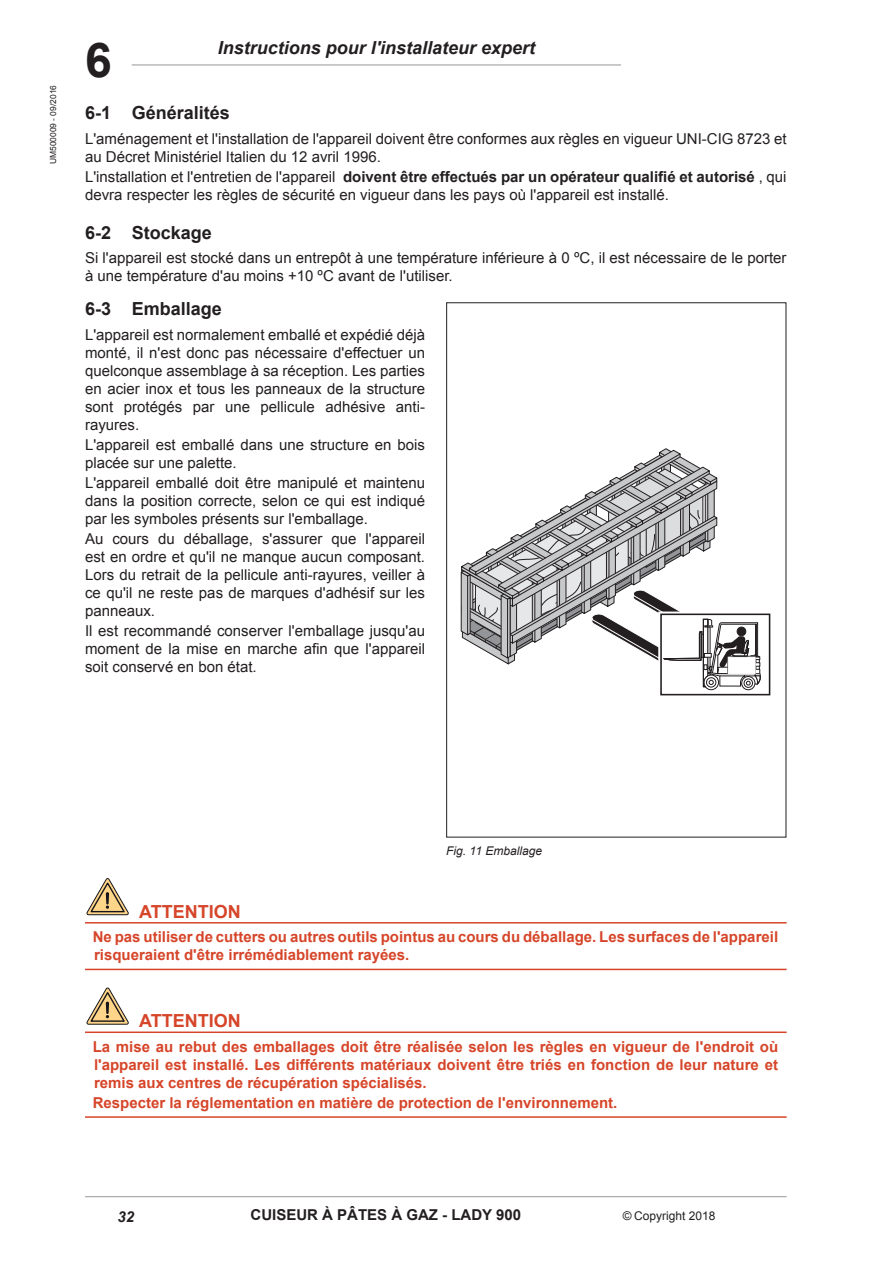
<style>
.page{position:relative;width:893px;height:1263px;background:#fff}
.page>*{position:absolute;margin:0;border:0;box-sizing:border-box;transform-origin:0 0}
.t1{font:700 48px "Arial";color:#231f20}
.t2{font:700 18px "Arial";color:#231f20}
.t3{font:italic 700 18px "Arial";color:#231f20}
.Simbologia{font:700 18px "Arial";color:#d64529}
.Testo{font:15px/18px "Arial";color:#231f20}
.Testo-2{font:700 15px/18px "Arial";color:#d64529;text-align:justify}
.Ultimo{font:700 15px/18px "Arial";color:#d64529}
.t4{font:700 15px "Arial";color:#231f20}
.t5{font:italic 700 15px "Arial";color:#231f20}
.Didascalia{font:italic 12px "Arial";color:#231f20}
.t6{font:12px "Arial";color:#231f20}
.t7{font:8.4px "Arial";color:#231f20}
.s1{font-weight:700}
</style>
<div class="page">
<hr style="left:132px;top:65px;width:489px;height:1px;background:#9a9898">
<hr style="left:85px;top:1196px;width:702px;height:1px;background:#9a9898">
<hr style="left:85px;top:922px;width:702px;height:1px;background:#d64529">
<hr style="left:85px;top:969px;width:702px;height:1px;background:#d64529">
<hr style="left:85px;top:1031px;width:702px;height:2px;background:#d64529">
<hr style="left:85px;top:1116px;width:702px;height:2px;background:#d64529">
<svg style="left:660px;top:613px;width:111px;height:83px"></svg>
<div style="left:660px;top:613px;width:110px;height:82px;background:#fff;border:2px solid #231f20"></div>
<svg style="left:461px;top:448px;width:300px;height:242px"></svg>
<svg style="left:86px;top:878px;width:43px;height:37px"></svg>
<svg style="left:86px;top:987px;width:43px;height:38px"></svg>
<p class="t7" style="left:48px;top:164px;width:81px;rotate:-90deg">UM500009 - 09/2016</p>
<p class="t3" style="left:218px;top:36px;width:319px">Instructions pour l'installateur expert</p>
<h1 class="t1" style="left:85px;top:28px;width:28px">6</h1>
<p class="t2" style="left:85px;top:101px;width:146px">6-1 Généralités</p>
<p class="Testo" style="left:85px;top:130px;width:703px">L'aménagement et l'installation de l'appareil doivent être conformes aux règles en vigueur UNI-CIG 8723 et au Décret Ministériel Italien du 12 avril 1996.</p>
<p class="Testo" style="left:85px;top:168px;width:703px">L'installation et l'entretien de l'appareil <span class="s1">doivent être effectués par un opérateur qualifié et autorisé</span> , qui devra respecter les règles de sécurité en vigueur dans les pays où l'appareil est installé.</p>
<p class="t2" style="left:85px;top:220px;width:128px">6-2 Stockage</p>
<p class="Testo" style="left:85px;top:249px;width:703px">Si l'appareil est stocké dans un entrepôt à une température inférieure à 0 ºC, il est nécessaire de le porter à une température d'au moins +10 ºC avant de l'utiliser.</p>
<p class="t2" style="left:85px;top:297px;width:138px">6-3 Emballage</p>
<p class="Testo" style="left:85px;top:326px;width:342px;text-align:justify">L'appareil est normalement emballé et expédié déjà monté, il n'est donc pas nécessaire d'effectuer un quelconque assemblage à sa réception. Les parties en acier inox et tous les panneaux de la structure sont protégés par une pellicule adhésive anti&shy;rayures.</p>
<p class="Testo" style="left:85px;top:436px;width:342px">L'appareil est emballé dans une structure en bois placée sur une palette.</p>
<p class="Testo" style="left:85px;top:474px;width:342px;text-align:justify">L'appareil emballé doit être manipulé et maintenu dans la position correcte, selon ce qui est indiqué par les symboles présents sur l'emballage.</p>
<p class="Testo" style="left:85px;top:530px;width:342px;text-align:justify">Au cours du déballage, s'assurer que l'appareil est en ordre et qu'il ne manque aucun composant.<br>Lors du retrait de la pellicule anti-rayures, veiller à ce qu'il ne reste pas de marques d'adhésif sur les panneaux.</p>
<p class="Testo" style="left:85px;top:622px;width:342px;text-align:justify">Il est recommandé conserver l'emballage jusqu'au moment de la mise en marche afin que l'appareil soit conservé en bon état.</p>
<p class="Didascalia" style="left:446px;top:843px;width:97px">Fig. 11 Emballage</p>
<p class="Simbologia" style="left:139px;top:899px;width:103px">ATTENTION</p>
<p class="Ultimo" style="left:93px;top:928px;width:687px">Ne pas utiliser de cutters ou autres outils pointus au cours du déballage. Les surfaces de l'appareil risqueraient d'être irrémédiablement rayées.</p>
<p class="Simbologia" style="left:139px;top:1009px;width:103px">ATTENTION</p>
<p class="Testo-2" style="left:93px;top:1038px;width:687px">La mise au rebut des emballages doit être réalisée selon les règles en vigueur de l'endroit où l'appareil est installé. Les différents matériaux doivent être triés en fonction de leur nature et remis aux centres de récupération spécialisés.</p>
<p class="Ultimo" style="left:93px;top:1094px;width:526px">Respecter la réglementation en matière de protection de l'environnement.</p>
<p class="t5" style="left:118px;top:1206px;width:18px">32</p>
<p class="t4" style="left:251px;top:1205px;width:272px">CUISEUR À PÂTES À GAZ - LADY 900</p>
<p class="t6" style="left:623px;top:1208px;width:94px">© Copyright 2018</p>
</div>
